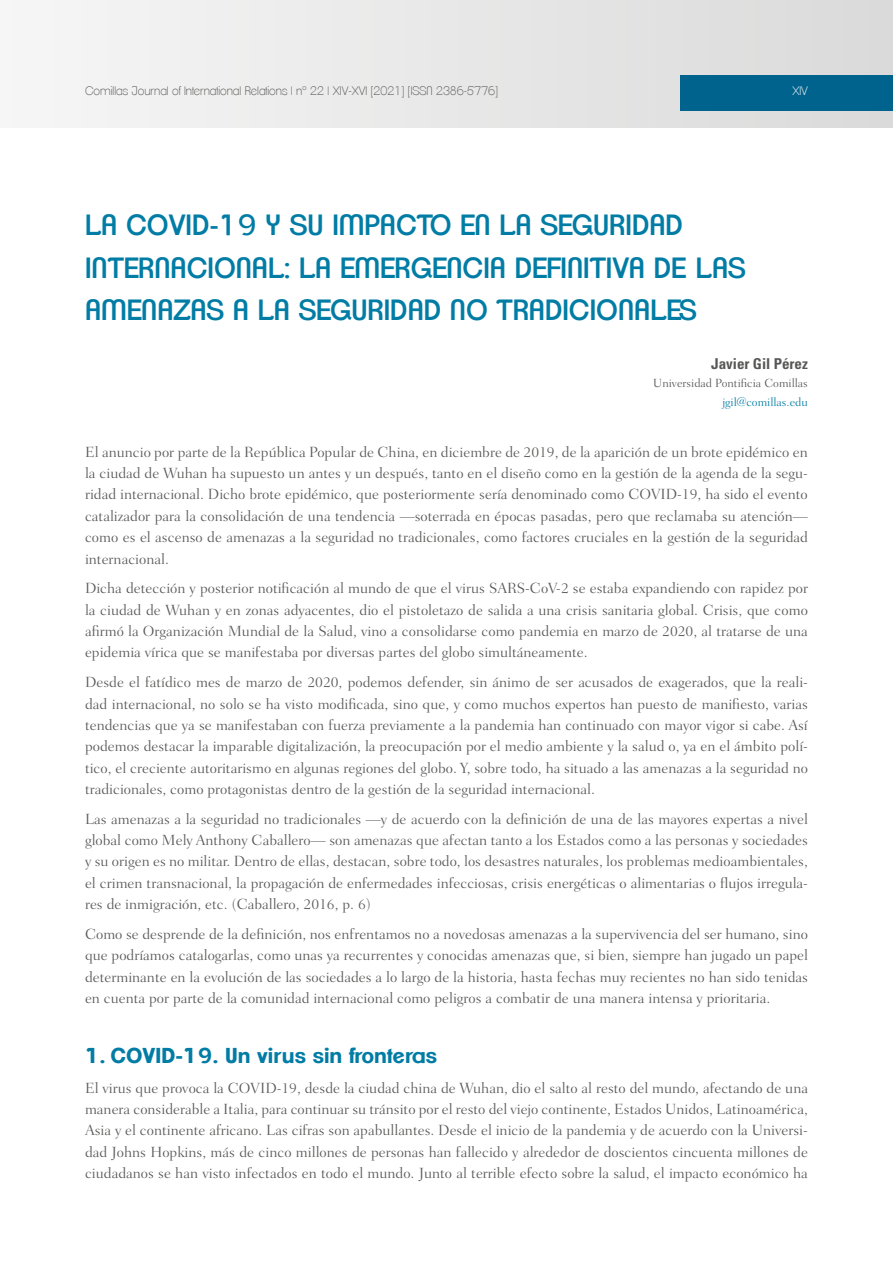
<style>
.page{position:relative;width:893px;height:1263px;background:#fff}
.page>*{position:absolute;margin:0;border:0;box-sizing:border-box;transform-origin:0 0}
._01_titulo_Sp{font:28.5px/42.3px "Clemente P Dai";color:#007ca5}
.t1{font:700 21px "Clemente P Dam";color:#007ca5}
.Normal_wrd_11{font:300 15px/21.3px "Fairfield LH";color:#575756;text-align:justify}
._03_autor{font:700 condensed 15px "Univers";color:#575756}
.t2{font:200 12px "Clemente P Dac";color:#575756}
._04_cargo{font:300 12px "Fairfield LH";color:#575756}
._04_cargo-2{font:300 12px "Fairfield LH";color:#007ca5}
.t3{font:200 12px "Clemente P Dac";color:#fff}
</style>
<div class="page">
<div style="left:0;top:0;width:893px;height:128px;background:linear-gradient(to right,#f6f6f6,#dadada)"></div>
<div style="left:680px;top:75px;width:213px;height:36px;background:#00638e"></div>
<p class="t2" style="left:85px;top:83px;width:414px">Comillas Journal of International Relations | nº 22 | XIV-XVI [2021] [ISSN 2386-5776]</p>
<p class="t3" style="left:792px;top:83px;width:17px">XIV</p>
<p class="_01_titulo_Sp" style="left:85px;top:204px;width:662px">LA COVID-19 Y SU IMPACTO EN LA SEGURIDAD<br>INTERNACIONAL: LA EMERGENCIA DEFINITIVA DE LAS<br>AMENAZAS A LA SEGURIDAD NO TRADICIONALES</p>
<p class="_03_autor" style="left:711px;top:354px;width:98px">Javier Gil Pérez</p>
<p class="_04_cargo" style="left:653px;top:376px;width:156px">Universidad Pontificia Comillas</p>
<p class="_04_cargo-2" style="left:722px;top:395px;width:87px">jgil@comillas.edu</p>
<p class="Normal_wrd_11" style="left:85px;top:441px;width:724px">El anuncio por parte de la República Popular de China, en diciembre de 2019, de la aparición de un brote epidémico en la ciudad de Wuhan ha supuesto un antes y un después, tanto en el diseño como en la gestión de la agenda de la segu&shy;ridad internacional. Dicho brote epidémico, que posteriormente sería denominado como COVID-19, ha sido el evento catalizador para la consolidación de una tendencia —soterrada en épocas pasadas, pero que reclamaba su atención— como es el ascenso de amenazas a la seguridad no tradicionales, como factores cruciales en la gestión de la seguridad internacional.</p>
<p class="Normal_wrd_11" style="left:85px;top:578px;width:724px">Dicha detección y posterior notificación al mundo de que el virus SARS-CoV-2 se estaba expandiendo con rapidez por la ciudad de Wuhan y en zonas adyacentes, dio el pistoletazo de salida a una crisis sanitaria global. Crisis, que como afirmó la Organización Mundial de la Salud, vino a consolidarse como pandemia en marzo de 2020, al tratarse de una epidemia vírica que se manifestaba por diversas partes del globo simultáneamente.</p>
<p class="Normal_wrd_11" style="left:85px;top:672px;width:724px">Desde el fatídico mes de marzo de 2020, podemos defender, sin ánimo de ser acusados de exagerados, que la reali&shy;dad internacional, no solo se ha visto modificada, sino que, y como muchos expertos han puesto de manifiesto, varias tendencias que ya se manifestaban con fuerza previamente a la pandemia han continuado con mayor vigor si cabe. Así podemos destacar la imparable digitalización, la preocupación por el medio ambiente y la salud o, ya en el ámbito polí&shy;tico, el creciente autoritarismo en algunas regiones del globo. Y, sobre todo, ha situado a las amenazas a la seguridad no tradicionales, como protagonistas dentro de la gestión de la seguridad internacional.</p>
<p class="Normal_wrd_11" style="left:85px;top:808px;width:724px">Las amenazas a la seguridad no tradicionales —y de acuerdo con la definición de una de las mayores expertas a nivel global como Mely Anthony Caballero— son amenazas que afectan tanto a los Estados como a las personas y sociedades y su origen es no militar. Dentro de ellas, destacan, sobre todo, los desastres naturales, los problemas medioambientales, el crimen transnacional, la propagación de enfermedades infecciosas, crisis energéticas o alimentarias o flujos irregula&shy;res de inmigración, etc. (Caballero, 2016, p. 6)</p>
<p class="Normal_wrd_11" style="left:85px;top:923px;width:724px">Como se desprende de la definición, nos enfrentamos no a novedosas amenazas a la supervivencia del ser humano, sino que podríamos catalogarlas, como unas ya recurrentes y conocidas amenazas que, si bien, siempre han jugado un papel determinante en la evolución de las sociedades a lo largo de la historia, hasta fechas muy recientes no han sido tenidas en cuenta por parte de la comunidad internacional como peligros a combatir de una manera intensa y prioritaria.</p>
<p class="t1" style="left:85px;top:1042px;width:354px">1. COVID-19. Un virus sin fronteras</p>
<p class="Normal_wrd_11" style="left:85px;top:1077px;width:724px">El virus que provoca la COVID-19, desde la ciudad china de Wuhan, dio el salto al resto del mundo, afectando de una manera considerable a Italia, para continuar su tránsito por el resto del viejo continente, Estados Unidos, Latinoamérica, Asia y el continente africano. Las cifras son apabullantes. Desde el inicio de la pandemia y de acuerdo con la Universi&shy;dad Johns Hopkins, más de cinco millones de personas han fallecido y alrededor de doscientos cincuenta millones de ciudadanos se han visto infectados en todo el mundo. Junto al terrible efecto sobre la salud, el impacto económico ha</p>
</div>
